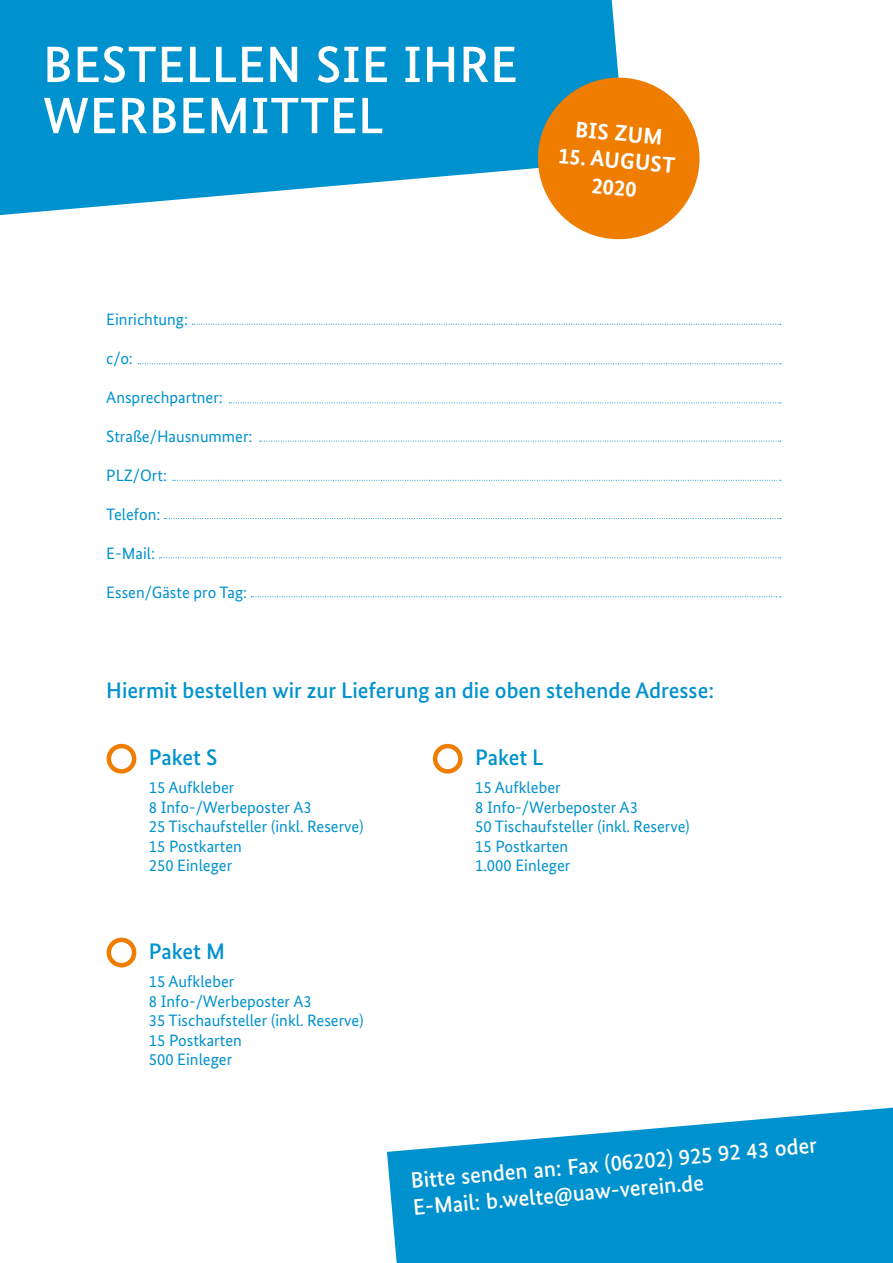
<style>
.page{position:relative;width:893px;height:1263px;background:#fff}
.page>*{position:absolute;margin:0;border:0;box-sizing:border-box;transform-origin:0 0}
.t1{font:500 51.15px/51.2px "Bundes Sans";letter-spacing:.01em;color:#fff}
.t2{font:500 22.5px "Bundes Sans";color:#0092ce}
.t3{font:500 22.5px/27px "Bundes Sans";color:#fff}
.t4{font:700 22.5px/27px "Bundes Sans";color:#fff;text-align:center}
.t5{font:16.5px/19.5px "Bundes Sans";color:#0092ce}
</style>
<div class="page">
<svg style="left:0;top:0;width:626px;height:215px;background:#1c9ed3"></svg>
<svg style="left:387px;top:1107px;width:506px;height:156px;background:#26a2d5"></svg>
<svg style="left:192px;top:324px;width:589px;height:1px"></svg>
<svg style="left:138px;top:363px;width:643px;height:1px"></svg>
<svg style="left:229px;top:402px;width:552px;height:1px"></svg>
<svg style="left:260px;top:441px;width:521px;height:1px"></svg>
<svg style="left:173px;top:480px;width:608px;height:1px"></svg>
<svg style="left:165px;top:518px;width:616px;height:1px"></svg>
<svg style="left:159px;top:557px;width:622px;height:1px"></svg>
<svg style="left:251px;top:596px;width:530px;height:1px"></svg>
<div style="left:107px;top:744px;width:29px;height:30px;border:4px solid #ef7d00;border-radius:50%"></div>
<div style="left:433px;top:744px;width:30px;height:30px;border:4px solid #ef7d00;border-radius:50%"></div>
<div style="left:107px;top:938px;width:29px;height:29px;border:4px solid #ef7d00;border-radius:50%"></div>
<div style="left:538px;top:78px;width:161px;height:161px;background:#ef7d00;border-radius:50%"></div>
<h1 class="t1" style="left:43px;top:38px;width:476px">BESTELLEN SIE IHRE<br>WERBEMITTEL</h1>
<h2 class="t4" style="left:576px;top:116px;width:89px;rotate:5deg">BIS ZUM</h2>
<h2 class="t4" style="left:560px;top:141px;width:119px;rotate:5deg">15. AUGUST<br>2020</h2>
<p class="t5" style="left:106px;top:309px;width:83px">Einrichtung:</p>
<p class="t5" style="left:106px;top:348px;width:28px">c/o:</p>
<p class="t5" style="left:106px;top:387px;width:118px">Ansprechpartner:</p>
<p class="t5" style="left:106px;top:426px;width:148px">Straße/Hausnummer:</p>
<p class="t5" style="left:106px;top:465px;width:62px">PLZ/Ort:</p>
<p class="t5" style="left:106px;top:504px;width:56px">Telefon:</p>
<p class="t5" style="left:106px;top:543px;width:50px">E-Mail:</p>
<p class="t5" style="left:106px;top:582px;width:142px">Essen/Gäste pro Tag:</p>
<h2 class="t2" style="left:106px;top:676px;width:609px">Hiermit bestellen wir zur Lieferung an die oben stehende Adresse:</h2>
<h2 class="t2" style="left:149px;top:744px;width:70px">Paket S</h2>
<p class="t5" style="left:149px;top:778px;width:216px">15 Aufkleber<br>8 Info-/Werbeposter A3<br>25 Tischaufsteller (inkl. Reserve)<br>15 Postkarten<br>250 Einleger</p>
<h2 class="t2" style="left:149px;top:938px;width:78px">Paket M</h2>
<p class="t5" style="left:149px;top:971px;width:216px">15 Aufkleber<br>8 Info-/Werbeposter A3<br>35 Tischaufsteller (inkl. Reserve)<br>15 Postkarten<br>500 Einleger</p>
<h2 class="t2" style="left:475px;top:744px;width:70px">Paket L</h2>
<p class="t5" style="left:475px;top:778px;width:216px">15 Aufkleber<br>8 Info-/Werbeposter A3<br>50 Tischaufsteller (inkl. Reserve)<br>15 Postkarten<br>1.000 Einleger</p>
<h2 class="t3" style="left:410px;top:1167px;width:409px;rotate:-5deg">Bitte senden an: Fax (06202) 925 92 43 oder<br>E-Mail: b.welte@uaw-verein.de</h2>
</div>
